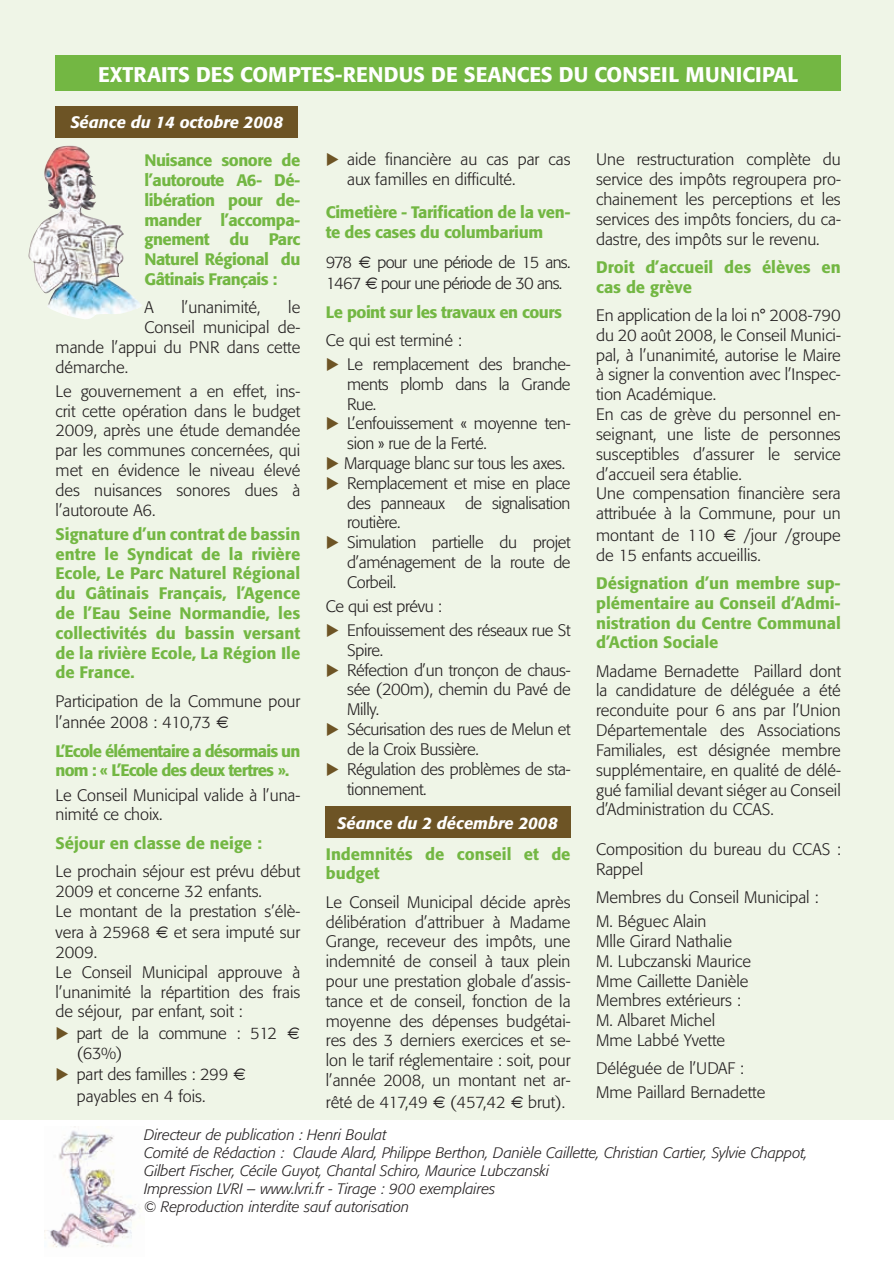
<style>
.page{position:relative;width:894px;height:1265px;background:#fff}
.page>*{position:absolute;margin:0;border:0;box-sizing:border-box;transform-origin:0 0}
.t1{font:500 21px "Formata";color:#fff}
.t2{font:300 16.5px/19.8px "Formata";color:#231f20}
.t3{font:500 16.5px/19.8px "Formata";color:#73b743;text-align:justify}
.t4{font:300 16.5px/19.8px "Formata";letter-spacing:-.02em;color:#231f20}
.t5{font:500 16.5px/19.8px "Formata";letter-spacing:-.05em;color:#73b743}
.t6{font:500 16.5px/19.8px "Formata";letter-spacing:-.02em;color:#73b743}
.t7{font:300 16.5px/21.6px "Formata";letter-spacing:-.04em;color:#231f20}
.t8{font:italic 500 16.5px "Formata";color:#fff}
.t9{font:500 16.5px "Formata";letter-spacing:-.03em;color:#73b743}
.t10{font:300 16.5px/19.8px "Formata";letter-spacing:-.03em;color:#231f20}
.t11{font:italic 300 15px/18px "Formata";color:#231f20}
.s1{color:#6d5425}
.s2{font-family:"Times";font-weight:400;font-size:18px}
</style>
<div class="page">
<div style="left:0;top:0;width:894px;height:1120px;background:#eff5e7"></div>
<img style="left:45px;top:1126px;width:96px;height:122px">
<div style="left:56px;top:56px;width:784px;height:35px;background:#73b743"></div>
<div style="left:56px;top:106px;width:242px;height:32px;background:#6d5425"></div>
<div style="left:325px;top:806px;width:245px;height:32px;background:#6d5425"></div>
<img style="left:28px;top:146px;width:114px;height:173px">
<p class="t1" style="left:98px;top:61px;width:702px">EXTRAITS DES COMPTES-RENDUS DE SEANCES DU CONSEIL MUNICIPAL</p>
<p class="t8" style="left:70px;top:112px;width:214px">Séance du 14 octobre 2008</p>
<p class="t2" style="left:347px;top:150px;width:225px;text-indent:-21px"><span class="s1">◆</span> aide financière au cas par cas aux familles en difficulté.</p>
<p class="t6" style="left:326px;top:202px;width:246px">Cimetière - Tarification de la ven&shy;te des cases du columbarium</p>
<p class="t7" style="left:326px;top:251px;width:246px">978 <span class="s2">€</span> pour une période de 15 ans.<br>1467 <span class="s2">€</span> pour une période de 30 ans.</p>
<p class="t9" style="left:326px;top:301px;width:238px">Le point sur les travaux en cours</p>
<p class="t2" style="left:326px;top:330px;width:138px">Ce qui est terminé :</p>
<p class="t2" style="left:347px;top:354px;width:225px;text-align:justify;text-indent:-21px"><span class="s1">◆</span> Le remplacement des branche&shy;ments plomb dans la Grande Rue.</p>
<p class="t4" style="left:347px;top:414px;width:225px;text-indent:-21px"><span class="s1">◆</span> L’enfouissement « moyenne ten&shy;sion » rue de la Ferté.</p>
<p class="t4" style="left:326px;top:453px;width:241px"><span class="s1">◆</span> Marquage blanc sur tous les axes.</p>
<p class="t2" style="left:347px;top:473px;width:225px;text-align:justify;text-indent:-21px"><span class="s1">◆</span> Remplacement et mise en place des panneaux de signalisation routière.</p>
<p class="t2" style="left:347px;top:532px;width:225px;text-align:justify;text-indent:-21px"><span class="s1">◆</span> Simulation partielle du projet d’aménagement de la route de Corbeil.</p>
<p class="t4" style="left:326px;top:596px;width:118px">Ce qui est prévu :</p>
<p class="t4" style="left:347px;top:620px;width:225px;text-indent:-21px"><span class="s1">◆</span> Enfouissement des réseaux rue St<br>Spire.</p>
<p class="t2" style="left:347px;top:660px;width:225px;text-align:justify;text-indent:-21px"><span class="s1">◆</span> Réfection d’un tronçon de chaus&shy;sée (200m), chemin du Pavé de Milly.</p>
<p class="t4" style="left:347px;top:719px;width:225px;text-indent:-21px"><span class="s1">◆</span> Sécurisation des rues de Melun et de la Croix Bussière.</p>
<p class="t4" style="left:347px;top:759px;width:225px;text-indent:-21px"><span class="s1">◆</span> Régulation des problèmes de sta&shy;tionnement.</p>
<p class="t2" style="left:596px;top:150px;width:246px;text-align:justify">Une restructuration complète du service des impôts regroupera pro&shy;chainement les perceptions et les services des impôts fonciers, du ca&shy;dastre, des impôts sur le revenu.</p>
<p class="t3" style="left:596px;top:257px;width:246px">Droit d’accueil des élèves en cas de grève</p>
<p class="t2" style="left:596px;top:305px;width:246px">En application de la loi n° 2008-790 du 20 août 2008, le Conseil Munici&shy;pal, à l’unanimité, autorise le Maire à signer la convention avec l’Inspec&shy;tion Académique.<br>En cas de grève du personnel en&shy;seignant, une liste de personnes susceptibles d’assurer le service d’accueil sera établie.<br>Une compensation financière sera attribuée à la Commune, pour un</p>
<p class="t2" style="left:596px;top:525px;width:246px">montant de 110 <span class="s2">€</span> /jour /groupe de 15 enfants accueillis.</p>
<p class="t3" style="left:596px;top:573px;width:246px">Désignation d’un membre sup&shy;plémentaire au Conseil d’Admi&shy;nistration du Centre Communal d’Action Sociale</p>
<p class="t2" style="left:596px;top:661px;width:246px;text-align:justify">Madame Bernadette Paillard dont la candidature de déléguée a été reconduite pour 6 ans par l’Union Départementale des Associations Familiales, est désignée membre supplémentaire, en qualité de délé&shy;gué familial devant siéger au Conseil d’Administration du CCAS.</p>
<p class="t2" style="left:596px;top:839px;width:246px">Composition du bureau du CCAS :<br>Rappel</p>
<p class="t2" style="left:596px;top:885px;width:224px;line-height:24px">Membres du Conseil Municipal :<br>M. Béguec Alain</p>
<p class="t2" style="left:596px;top:931px;width:156px">Mlle Girard Nathalie<br>M. Lubczanski Maurice<br>Mme Caillette Danièle<br>Membres extérieurs :<br>M. Albaret Michel<br>Mme Labbé Yvette</p>
<p class="t2" style="left:596px;top:1056px;width:171px;line-height:24px">Déléguée de l’UDAF :<br>Mme Paillard Bernadette</p>
<p class="t11" style="left:144px;top:1125px;width:665px">Directeur de publication : Henri Boulat<br>Comité de Rédaction : Claude Alard, Philippe Berthon, Danièle Caillette, Christian Cartier, Sylvie Chappot, Gilbert Fischer, Cécile Guyot, Chantal Schiro, Maurice Lubczanski<br>Impression LVRI – www.lvri.fr - Tirage : 900 exemplaires<br>© Reproduction interdite sauf autorisation</p>
<p class="t3" style="left:145px;top:150px;width:157px">Nuisance sonore de l’autoroute A6- Dé&shy;libération pour de&shy;mander l’accompa&shy;gnement du Parc Naturel Régional du Gâtinais Français :</p>
<p class="t2" style="left:145px;top:298px;width:11px">A</p>
<p class="t2" style="left:181px;top:298px;width:81px">l’unanimité,</p>
<p class="t2" style="left:288px;top:298px;width:14px">le</p>
<p class="t2" style="left:145px;top:317px;width:157px">Conseil municipal de-</p>
<p class="t2" style="left:56px;top:337px;width:246px">mande l’appui du PNR dans cette</p>
<p class="t2" style="left:56px;top:357px;width:74px">démarche.</p>
<p class="t2" style="left:56px;top:381px;width:246px;text-align:justify">Le gouvernement a en effet, ins&shy;crit cette opération dans le budget 2009, après une étude demandée par les communes concernées, qui met en évidence le niveau élevé des nuisances sonores dues à l’autoroute A6.</p>
<p class="t3" style="left:56px;top:524px;width:246px">Signature d’un contrat de bassin entre le Syndicat de la rivière Ecole, Le Parc Naturel Régional du Gâtinais Français, l’Agence de l’Eau Seine Normandie, les collectivités du bassin versant de la rivière Ecole, La Région Ile de France.</p>
<p class="t2" style="left:56px;top:690px;width:246px;line-height:21.6px">Participation de la Commune pour l’année 2008 : 410,73 <span class="s2">€</span></p>
<p class="t5" style="left:56px;top:740px;width:246px">L’Ecole élémentaire a désormais un nom : « L’Ecole des deux tertres ».</p>
<p class="t2" style="left:56px;top:785px;width:246px">Le Conseil Municipal valide à l’una&shy;nimité ce choix.</p>
<p class="t3" style="left:56px;top:832px;width:208px">Séjour en classe de neige :</p>
<p class="t2" style="left:56px;top:861px;width:246px">Le prochain séjour est prévu début<br>2009 et concerne 32 enfants.<br>Le montant de la prestation s’élè-</p>
<p class="t2" style="left:56px;top:922px;width:246px">vera à 25968 <span class="s2">€</span> et sera imputé sur<br>2009.<br>Le Conseil Municipal approuve à l’unanimité la répartition des frais de séjour, par enfant, soit :</p>
<p class="t10" style="left:77px;top:1023px;width:225px;text-indent:-21px"><span class="s1">◆</span> part de la commune : 512 <span class="s2">€ </span>(63%)</p>
<p class="t2" style="left:77px;top:1063px;width:171px;line-height:21.6px;text-indent:-21px"><span class="s1">◆</span> part des familles : 299 <span class="s2">€ </span>payables en 4 fois.</p>
<p class="t8" style="left:337px;top:812px;width:222px">Séance du 2 décembre 2008</p>
<p class="t3" style="left:326px;top:843px;width:246px">Indemnités de conseil et de budget</p>
<p class="t2" style="left:326px;top:892px;width:246px;text-align:justify">Le Conseil Municipal décide après délibération d’attribuer à Madame Grange, receveur des impôts, une indemnité de conseil à taux plein pour une prestation globale d’assis&shy;tance et de conseil, fonction de la moyenne des dépenses budgétai&shy;res des 3 derniers exercices et se&shy;lon le tarif réglementaire : soit, pour l’année 2008, un montant net ar-</p>
<p class="t2" style="left:326px;top:1092px;width:241px">rêté de 417,49 <span class="s2">€</span> (457,42 <span class="s2">€</span> brut).</p>
</div>
